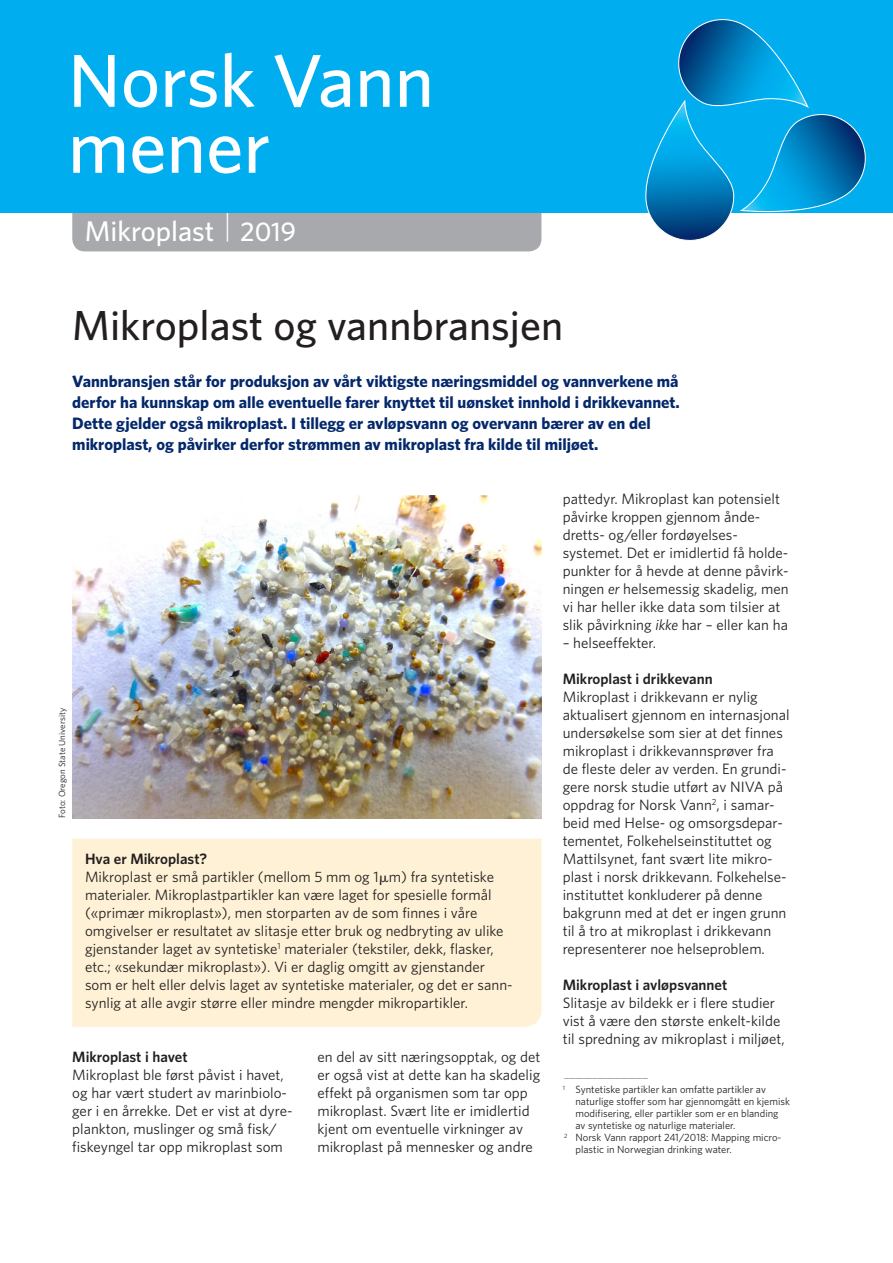
<style>
.page{position:relative;width:893px;height:1263px;background:#fff}
.page>*{position:absolute;margin:0;border:0;box-sizing:border-box;transform-origin:0 0}
.t1{font:500 75px/66px "Whitney";color:#fff}
._01__Tittel{font:500 42px "Whitney";color:#231f20}
.t2{font:500 28.5px "Whitney";color:#fff}
._03__Ingress{font:700 16.5px/21px "Whitney";color:#04286b}
._04__Txt{font:15px/18px "Whitney";color:#231f20}
._05__Mtxt{font:15px/18px "Whitney";color:#231f20}
._05__Mtxt-2{font:600 15px "Whitney";color:#231f20}
._04__Txt-2{font:10.5px/12px "Whitney";color:#231f20}
._04__Txt-3{font:9px "Whitney";color:#231f20}
._04__Txt-4{font:6.15px "Whitney";color:#231f20}
.s1{font-size:27px}
.s2{font-style:italic}
</style>
<div class="page">
<div style="left:72px;top:213px;width:469px;height:38px;background:#a8a9ad"></div>
<div style="left:0;top:0;width:893px;height:213px;background:#00aeef"></div>
<svg style="left:645px;top:19px;width:221px;height:222px"></svg>
<div style="left:72px;top:839px;width:469px;height:188px;background:#fef1d5"></div>
<img style="left:72px;top:496px;width:469px;height:323px">
<svg style="left:380px;top:876px;width:8px;height:9px"></svg>
<p class="t1" style="left:68px;top:47px;width:368px">Norsk Vann mener</p>
<p class="t2" style="left:85px;top:212px;width:213px">Mikroplast <sup>|</sup> <span class="s1">2019</span></p>
<p class="_01__Tittel" style="left:72px;top:297px;width:492px">Mikroplast og vannbransjen</p>
<p class="_03__Ingress" style="left:72px;top:370px;width:609px">Vannbransjen står for produksjon av vårt viktigste næringsmiddel og vannverkene må derfor ha kunnskap om alle eventuelle farer knyttet til uønsket innhold i drikkevannet.<br>Dette gjelder også mikroplast. I tillegg er avløpsvann og overvann bærer av en del mikroplast, og påvirker derfor strømmen av mikroplast fra kilde til miljøet.</p>
<p class="_04__Txt-3" style="left:56px;top:818px;width:111px;rotate:-90deg">Foto: Oregon State University</p>
<p class="_05__Mtxt-2" style="left:85px;top:849px;width:123px">Hva er Mikroplast?</p>
<p class="_05__Mtxt" style="left:85px;top:867px;width:429px">Mikroplast er små partikler (mellom 5 mm og 1 m) fra syntetiske materialer. Mikroplastpartikler kan være laget for spesielle formål («primær mikroplast»), men storparten av de som finnes i våre omgivelser er resultatet av slitasje etter bruk og nedbryting av ulike gjenstander laget av syntetiske<sup>1</sup> materialer (tekstiler, dekk, flasker, etc.; «sekundær mikroplast»). Vi er daglig omgitt av gjenstander som er helt eller delvis laget av syntetiske materialer, og det er sann&shy;synlig at alle avgir større eller mindre mengder mikropartikler.</p>
<p class="_05__Mtxt-2" style="left:72px;top:1047px;width:117px">Mikroplast i havet</p>
<p class="_04__Txt" style="left:72px;top:1065px;width:222px">Mikroplast ble først påvist i havet, og har vært studert av marinbiolo&shy;ger i en årrekke. Det er vist at dyre&shy;plankton, muslinger og små fisk/ fiskeyngel tar opp mikroplast som</p>
<p class="_04__Txt" style="left:317px;top:1047px;width:224px">en del av sitt næringsopptak, og det er også vist at dette kan ha skadelig effekt på organismen som tar opp mikroplast. Svært lite er imidlertid kjent om eventuelle virkninger av mikroplast på mennesker og andre</p>
<p class="_04__Txt" style="left:563px;top:489px;width:227px">pattedyr. Mikroplast kan potensielt påvirke kroppen gjennom ånde&shy;dretts- og/eller fordøyelses&shy;systemet. Det er imidlertid få holde&shy;punkter for å hevde at denne påvirk&shy;ningen <span class="s2">er</span> helsemessig skadelig, men vi har heller ikke data som tilsier at slik påvirkning <span class="s2">ikke</span> har – eller kan ha</p>
<p class="_04__Txt" style="left:563px;top:633px;width:95px">– helseeffekter.</p>
<p class="_05__Mtxt-2" style="left:563px;top:669px;width:152px">Mikroplast i drikkevann</p>
<p class="_04__Txt" style="left:563px;top:687px;width:228px">Mikroplast i drikkevann er nylig aktualisert gjennom en internasjonal undersøkelse som sier at det finnes mikroplast i drikkevannsprøver fra de fleste deler av verden. En grundi&shy;gere norsk studie utført av NIVA på oppdrag for Norsk Vann<sup>2</sup>, i samar&shy;beid med Helse- og omsorgsdepar&shy;tementet, Folkehelseinstituttet og Mattilsynet, fant svært lite mikro&shy;plast i norsk drikkevann. Folkehelse&shy;instituttet konkluderer på denne bakgrunn med at det er ingen grunn til å tro at mikroplast i drikkevann representerer noe helseproblem.</p>
<p class="_05__Mtxt-2" style="left:563px;top:975px;width:166px">Mikroplast i avløpsvannet</p>
<p class="_04__Txt" style="left:563px;top:993px;width:223px">Slitasje av bildekk er i flere studier vist å være den største enkelt-kilde til spredning av mikroplast i miljøet,</p>
<p class="_04__Txt-4" style="left:564px;top:1071px;width:85px">______________________________</p>
<p class="_04__Txt-2" style="left:575px;top:1083px;width:216px;text-indent:-13px"><sup>1</sup> Syntetiske partikler kan omfatte partikler av naturlige stoffer som har gjennomgått en kjemisk modifisering, eller partikler som er en blanding av syntetiske og naturlige materialer.</p>
<p class="_04__Txt-2" style="left:575px;top:1131px;width:207px;text-indent:-11px"><sup>2</sup> Norsk Vann rapport 241/2018: Mapping micro&shy;plastic in Norwegian drinking water.</p>
</div>
